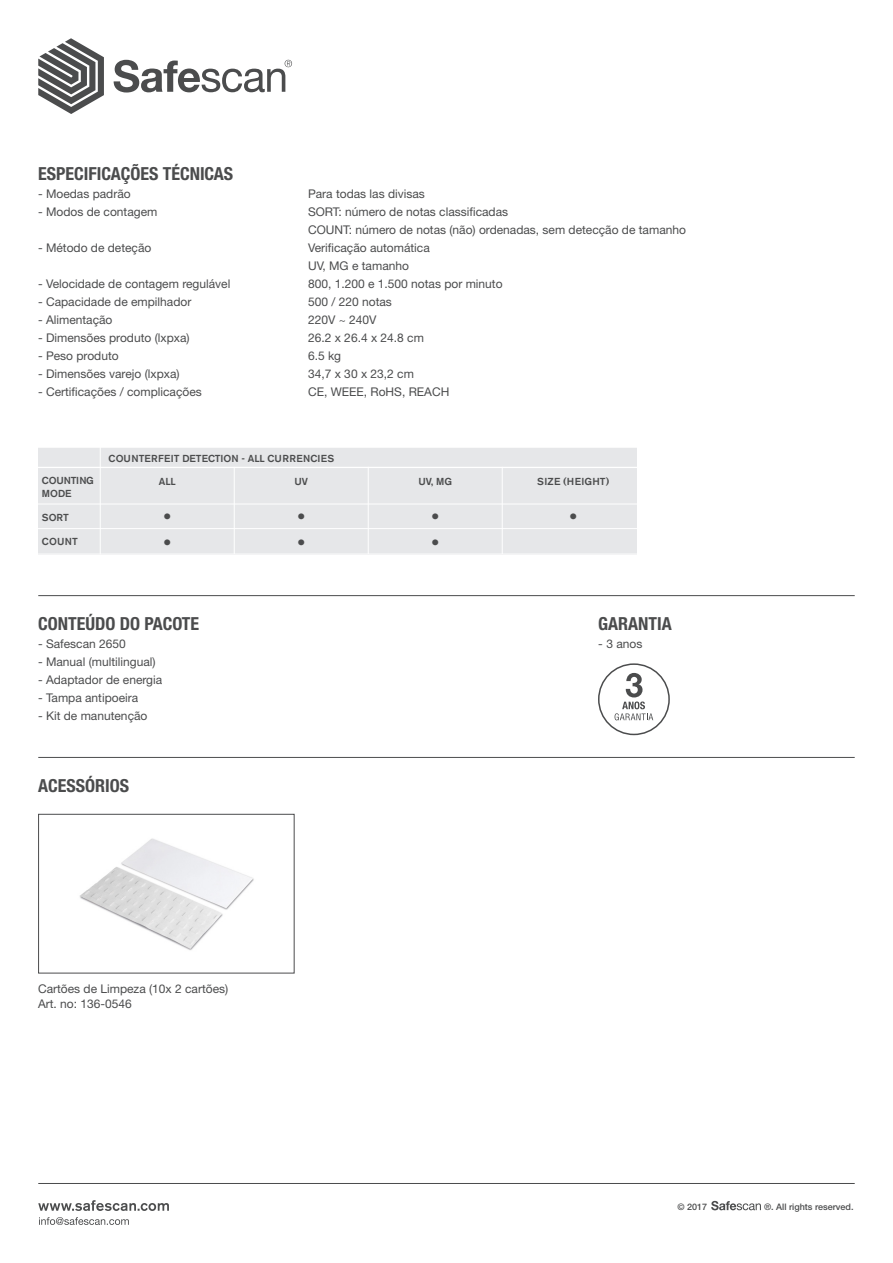
<style>
.page{position:relative;width:893px;height:1263px;background:#fff}
.page>*{position:absolute;margin:0;border:0;box-sizing:border-box;transform-origin:0 0}
.t1{font:700 18.9px "Akzidenz Grotesk BE";color:#4b4c4d}
.t2{font:700 condensed 18px "Helvetica Neue LT Std";color:#4b4c4d}
.Specs{font:12px "Helvetica Neue LT Std";color:#4b4c4d}
.t3{font:500 10.05px "Akzidenz Grotesk BE";color:#4b4c4d}
.t4{font:500 10.05px "Akzidenz Grotesk BE";letter-spacing:.04em;color:#4b4c4d}
.t5{font:500 10.05px "Akzidenz Grotesk BE";letter-spacing:-.03em;color:#4b4c4d}
.Art_no{font:500 9px "Helvetica Neue LT Std";color:#4b4c4d}
</style>
<div class="page">
<hr style="left:38px;top:595px;width:817px;height:1px;background:#4b4c4d">
<hr style="left:38px;top:1183px;width:817px;height:1px;background:#4b4c4d">
<hr style="left:38px;top:757px;width:817px;height:1px;background:#4b4c4d">
<svg style="left:38px;top:1200px;width:131px;height:11px"></svg>
<svg style="left:39px;top:1217px;width:90px;height:8px"></svg>
<svg style="left:38px;top:38px;width:66px;height:76px"></svg>
<svg style="left:114px;top:60px;width:178px;height:33px"></svg>
<svg style="left:711px;top:1201px;width:50px;height:9px"></svg>
<img style="left:79px;top:838px;width:175px;height:112px">
<div style="left:38px;top:814px;width:256px;height:159px;border:1px solid #4b4c4d"></div>
<div style="left:38px;top:447px;width:598px;height:107px;background:#e6e7e9"></div>
<hr style="left:33px;top:446px;width:607px;height:2px;background:#fff">
<hr style="left:33px;top:504px;width:607px;height:1px;background:#fff">
<hr style="left:33px;top:528px;width:607px;height:1px;background:#fff">
<hr style="left:33px;top:467px;width:607px;height:1px;background:#fff">
<hr style="left:100px;top:447px;width:1px;height:107px;background:#fff">
<hr style="left:234px;top:467px;width:1px;height:87px;background:#fff">
<hr style="left:368px;top:467px;width:1px;height:87px;background:#fff">
<hr style="left:502px;top:467px;width:1px;height:87px;background:#fff">
<div style="left:598px;top:663px;width:72px;height:72px;border:2px solid #4b4c4d;border-radius:50%"></div>
<svg style="left:615px;top:673px;width:38px;height:47px"></svg>
<p class="t2" style="left:38px;top:163px;width:197px">ESPECIFICAÇÕES TÉCNICAS</p>
<p class="Specs" style="left:38px;top:187px;width:94px">- Moedas padrão</p>
<p class="Specs" style="left:308px;top:187px;width:118px">Para todas las divisas</p>
<p class="Specs" style="left:38px;top:205px;width:121px">- Modos de contagem</p>
<p class="Specs" style="left:308px;top:205px;width:202px">SORT: número de notas classificadas</p>
<p class="Specs" style="left:308px;top:223px;width:379px">COUNT: número de notas (não) ordenadas, sem detecção de tamanho</p>
<p class="Specs" style="left:38px;top:241px;width:115px">- Método de deteção</p>
<p class="Specs" style="left:308px;top:241px;width:123px">Verificação automática</p>
<p class="Specs" style="left:308px;top:259px;width:102px">UV, MG e tamanho</p>
<p class="Specs" style="left:38px;top:277px;width:194px">- Velocidade de contagem regulável</p>
<p class="Specs" style="left:308px;top:277px;width:196px">800, 1.200 e 1.500 notas por minuto</p>
<p class="Specs" style="left:38px;top:295px;width:155px">- Capacidade de empilhador</p>
<p class="Specs" style="left:308px;top:295px;width:85px">500 / 220 notas</p>
<p class="Specs" style="left:38px;top:313px;width:76px">- Alimentação</p>
<p class="Specs" style="left:308px;top:313px;width:70px">220V ~ 240V</p>
<p class="Specs" style="left:38px;top:331px;width:153px">- Dimensões produto (lxpxa)</p>
<p class="Specs" style="left:308px;top:331px;width:117px">26.2 x 26.4 x 24.8 cm</p>
<p class="Specs" style="left:38px;top:349px;width:82px">- Peso produto</p>
<p class="Specs" style="left:308px;top:349px;width:35px">6.5 kg</p>
<p class="Specs" style="left:38px;top:367px;width:143px">- Dimensões varejo (lxpxa)</p>
<p class="Specs" style="left:308px;top:367px;width:107px">34,7 x 30 x 23,2 cm</p>
<p class="Specs" style="left:38px;top:385px;width:165px">- Certificações / complicações</p>
<p class="Specs" style="left:308px;top:385px;width:143px">CE, WEEE, RoHS, REACH</p>
<p class="t5" style="left:42px;top:475px;width:53px">COUNTING</p>
<p class="t3" style="left:42px;top:487px;width:31px">MODE</p>
<p class="t3" style="left:42px;top:511px;width:28px">SORT</p>
<p class="t3" style="left:42px;top:535px;width:37px">COUNT</p>
<p class="t3" style="left:109px;top:452px;width:227px">COUNTERFEIT DETECTION - ALL CURRENCIES</p>
<p class="t3" style="left:159px;top:475px;width:18px">ALL</p>
<p class="t1" style="left:164px;top:506px;width:8px">•</p>
<p class="t1" style="left:164px;top:531px;width:8px">•</p>
<p class="t3" style="left:294px;top:475px;width:15px">UV</p>
<p class="t1" style="left:298px;top:506px;width:8px">•</p>
<p class="t1" style="left:298px;top:531px;width:8px">•</p>
<p class="t2" style="left:38px;top:613px;width:163px">CONTEÚDO DO PACOTE</p>
<p class="Specs" style="left:38px;top:637px;width:89px">- Safescan 2650</p>
<p class="Specs" style="left:38px;top:655px;width:119px">- Manual (multilingual)</p>
<p class="Specs" style="left:38px;top:673px;width:126px">- Adaptador de energia</p>
<p class="Specs" style="left:38px;top:691px;width:102px">- Tampa antipoeira</p>
<p class="Specs" style="left:38px;top:709px;width:111px">- Kit de manutenção</p>
<p class="t2" style="left:38px;top:775px;width:93px">ACESSÓRIOS</p>
<p class="Specs" style="left:38px;top:981px;width:192px">Cartões de Limpeza (10x 2 cartões)</p>
<p class="Specs" style="left:38px;top:996px;width:95px">Art. no: 136-0546</p>
<p class="t3" style="left:418px;top:475px;width:35px">UV, MG</p>
<p class="t1" style="left:432px;top:506px;width:8px">•</p>
<p class="t1" style="left:432px;top:531px;width:8px">•</p>
<p class="t4" style="left:537px;top:475px;width:74px">SIZE (HEIGHT)</p>
<p class="t1" style="left:570px;top:506px;width:8px">•</p>
<p class="t2" style="left:598px;top:613px;width:75px">GARANTIA</p>
<p class="Specs" style="left:598px;top:637px;width:46px">- 3 anos</p>
<p class="Art_no" style="left:678px;top:1202px;width:31px">© 2017</p>
<p class="Art_no" style="left:764px;top:1202px;width:91px">®. All rights reserved.</p>
</div>
